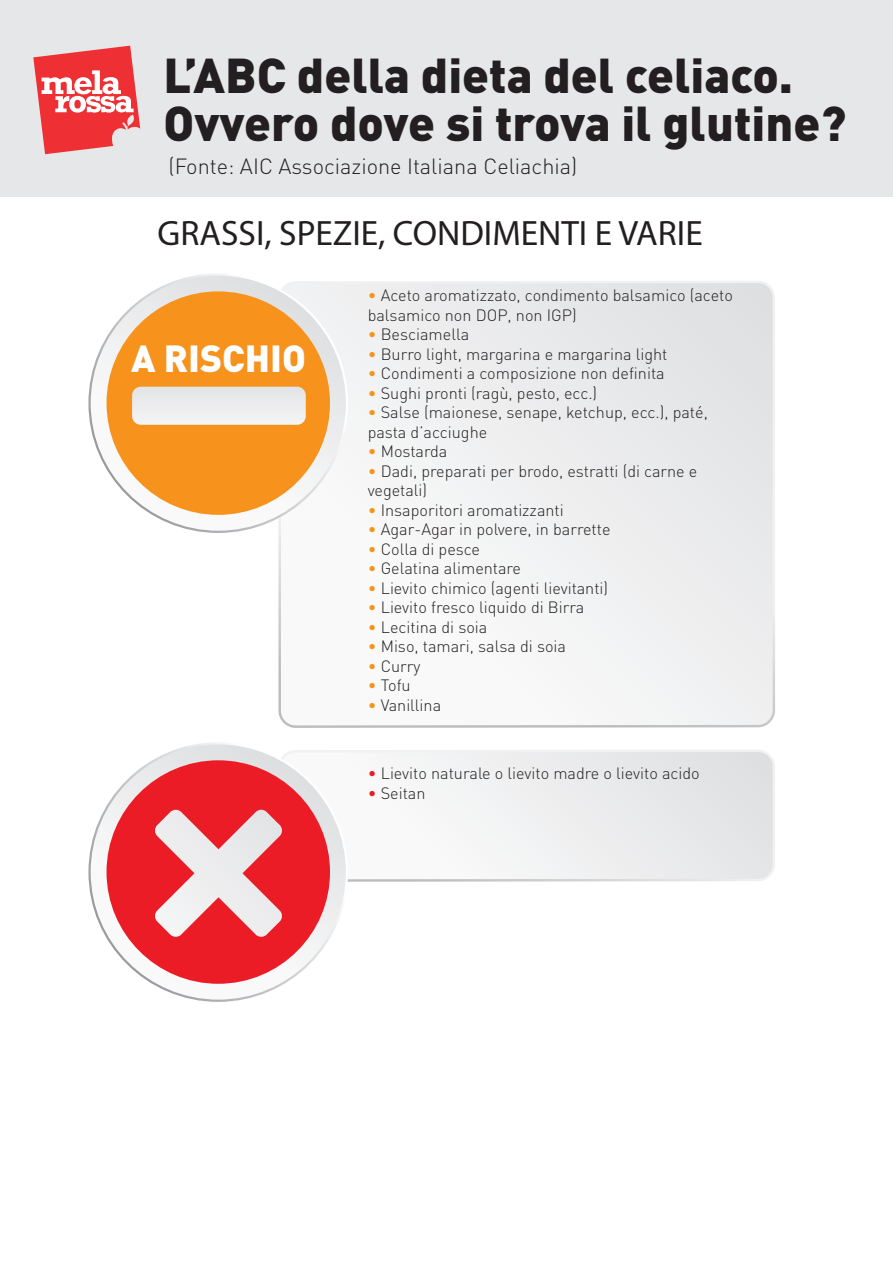
<style>
.page{position:relative;width:893px;height:1263px;background:#fff}
.page>*{position:absolute;margin:0;border:0;box-sizing:border-box;transform-origin:0 0}
.t1{font:900 48.3px/48px "DIN";color:#231f20}
.t2{font:900 37.35px "DIN";color:#fff}
.t3{font:35.4px "Myriad Pro";color:#231f20}
.t4{font:300 21.75px "DIN";color:#231f20}
.t5{font:300 16.2px/19.5px "DIN";color:#231f20}
.s1{color:#f7931d}
.s2{color:#eb1c26}
</style>
<div class="page">
<svg style="left:289px;top:750px;width:486px;height:132px"></svg>
<svg style="left:282px;top:752px;width:491px;height:127px"></svg>
<svg style="left:88px;top:742px;width:260px;height:260px"></svg>
<svg style="left:91px;top:744px;width:255px;height:256px"></svg>
<div style="left:107px;top:760px;width:223px;height:224px;background:#eb1c26;border-radius:50%"></div>
<div style="left:0;top:0;width:893px;height:196px;background:#e6e7e9"></div>
<svg style="left:155px;top:809px;width:127px;height:128px"></svg>
<svg style="left:33px;top:46px;width:107px;height:108px"></svg>
<svg style="left:281px;top:283px;width:492px;height:442px"></svg>
<svg style="left:88px;top:273px;width:260px;height:260px"></svg>
<svg style="left:91px;top:276px;width:255px;height:255px"></svg>
<div style="left:107px;top:291px;width:223px;height:224px;background:#f7931d;border-radius:50%"></div>
<svg style="left:132px;top:387px;width:174px;height:38px;background:#ebeae9"></svg>
<h1 class="t1" style="left:163px;top:49px;width:684px">L’ABC della dieta del celiaco.<br>Ovvero dove si trova il glutine?</h1>
<h3 class="t4" style="left:168px;top:153px;width:410px">(Fonte: AIC Associazione Italiana Celiachia)</h3>
<h3 class="t3" style="left:157px;top:211px;width:547px">GRASSI, SPEZIE, CONDIMENTI E VARIE</h3>
<p class="t5" style="left:368px;top:285px;width:367px"><span class="s1">•</span> Aceto aromatizzato, condimento balsamico (aceto balsamico non DOP, non IGP)</p>
<p class="t5" style="left:368px;top:324px;width:103px"><span class="s1">•</span> Besciamella</p>
<p class="t5" style="left:368px;top:344px;width:301px"><span class="s1">•</span> Burro light, margarina e margarina light</p>
<p class="t5" style="left:368px;top:363px;width:298px"><span class="s1">•</span> Condimenti a composizione non definita</p>
<p class="t5" style="left:368px;top:383px;width:231px"><span class="s1">•</span> Sughi pronti (ragù, pesto, ecc.)</p>
<p class="t5" style="left:368px;top:402px;width:342px"><span class="s1">•</span> Salse (maionese, senape, ketchup, ecc.), paté, pasta d’acciughe</p>
<p class="t5" style="left:368px;top:441px;width:81px"><span class="s1">•</span> Mostarda</p>
<p class="t5" style="left:368px;top:461px;width:331px"><span class="s1">•</span> Dadi, preparati per brodo, estratti (di carne e vegetali)</p>
<p class="t5" style="left:368px;top:500px;width:198px"><span class="s1">•</span> Insaporitori aromatizzanti</p>
<p class="t5" style="left:368px;top:519px;width:244px"><span class="s1">•</span> Agar-Agar in polvere, in barrette</p>
<p class="t5" style="left:368px;top:539px;width:114px"><span class="s1">•</span> Colla di pesce</p>
<p class="t5" style="left:368px;top:558px;width:155px"><span class="s1">•</span> Gelatina alimentare</p>
<p class="t5" style="left:368px;top:578px;width:242px"><span class="s1">•</span> Lievito chimico (agenti lievitanti)</p>
<p class="t5" style="left:368px;top:597px;width:218px"><span class="s1">•</span> Lievito fresco liquido di Birra</p>
<p class="t5" style="left:368px;top:617px;width:121px"><span class="s1">•</span> Lecitina di soia</p>
<p class="t5" style="left:368px;top:636px;width:200px"><span class="s1">•</span> Miso, tamari, salsa di soia</p>
<p class="t5" style="left:368px;top:656px;width:54px"><span class="s1">•</span> Curry</p>
<p class="t5" style="left:368px;top:675px;width:45px"><span class="s1">•</span> Tofu</p>
<p class="t5" style="left:368px;top:695px;width:75px"><span class="s1">•</span> Vanillina</p>
<h2 class="t2" style="left:131px;top:334px;width:176px">A RISCHIO</h2>
<p class="t5" style="left:368px;top:764px;width:334px"><span class="s2">•</span> Lievito naturale o lievito madre o lievito acido</p>
<p class="t5" style="left:368px;top:783px;width:59px"><span class="s2">•</span> Seitan</p>
</div>
